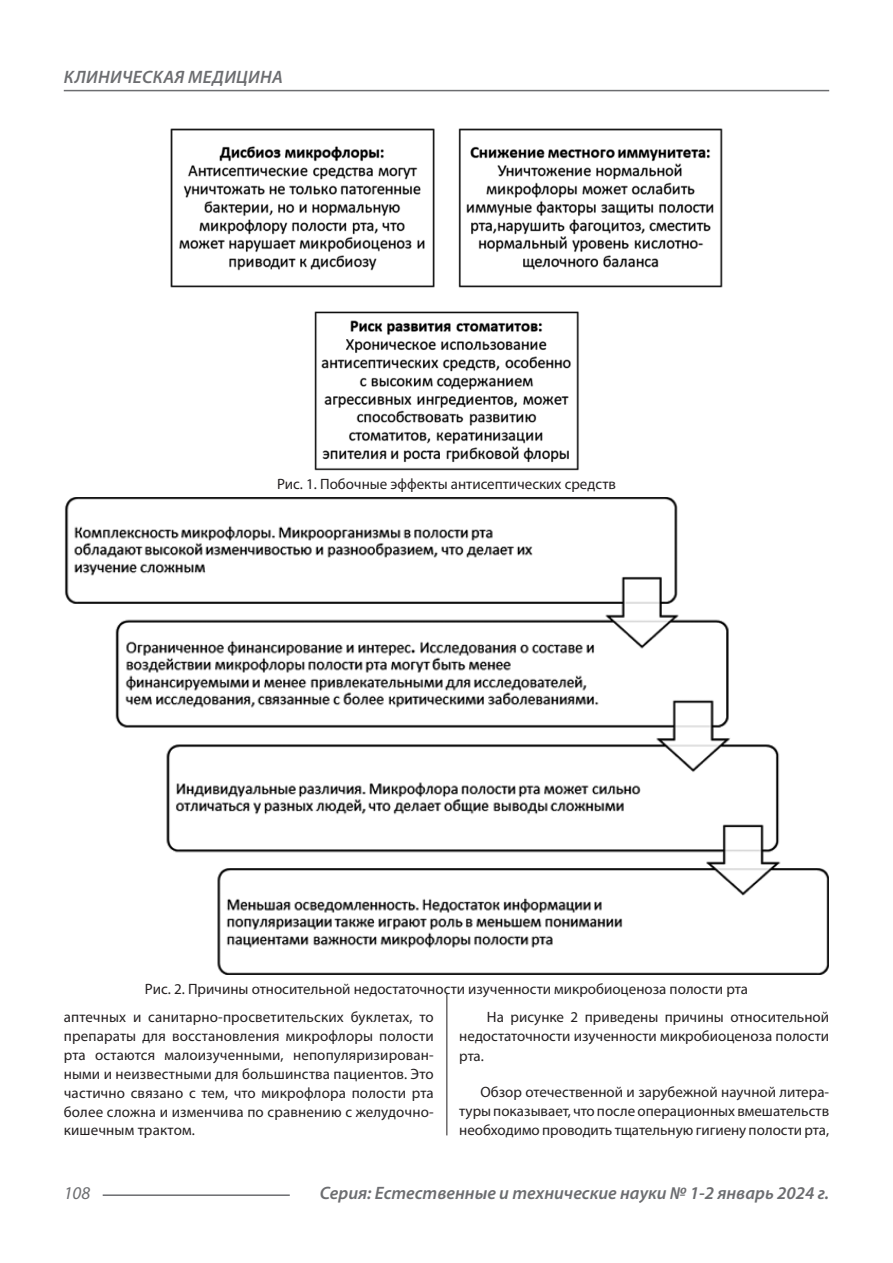
<style>
.page{position:relative;width:893px;height:1263px;background:#fff}
.page>*{position:absolute;margin:0;border:0;box-sizing:border-box;transform-origin:0 0}
.t1{font:italic 600 18px "Myriad Pro";color:#6c6d70}
.t2{font:italic 600 18px "Myriad Pro";letter-spacing:.02em;color:#6c6d70}
.t3{font:italic 18px "Myriad Pro";color:#6c6d70}
.Статья_текст{font:15px/18.9px "Myriad Pro";color:#231f20;text-align:justify}
</style>
<div class="page">
<hr style="left:446px;top:128px;width:1px;height:1007px;background:#231f20">
<hr style="left:103px;top:1194px;width:187px;height:2px;background:#6c6d70">
<hr style="left:64px;top:90px;width:765px;height:1px;background:#6c6d70">
<div style="left:64px;top:128px;width:765px;height:866px;background:#fff"></div>
<img style="left:170px;top:128px;width:553px;height:343px">
<img style="left:64px;top:497px;width:765px;height:478px">
<p class="t2" style="left:64px;top:66px;width:220px">КЛИНИЧЕСКАЯ МЕДИЦИНА</p>
<p class="Статья_текст" style="left:277px;top:475px;width:340px">Рис. 1. Побочные эффекты антисептических средств</p>
<p class="Статья_текст" style="left:145px;top:979px;width:604px">Рис. 2. Причины относительной недостаточности изученности микробиоценоза полости рта</p>
<p class="Статья_текст" style="left:64px;top:1007px;width:371px">аптечных и санитарно-просветительских буклетах, то препараты для восстановления микрофлоры полости рта остаются малоизученными, непопуляризирован&shy;ными и неизвестными для большинства пациентов. Это частично связано с тем, что микрофлора полости рта более сложна и изменчива по сравнению с желудочно&shy;кишечным трактом.</p>
<p class="Статья_текст" style="left:459px;top:1007px;width:371px;text-indent:28px">На рисунке 2 приведены причины относительной недостаточности изученности микробиоценоза полости рта.</p>
<p class="Статья_текст" style="left:459px;top:1082px;width:371px;text-indent:21px">Обзор отечественной и зарубежной научной литера&shy;туры показывает, что после операционных вмешательств необходимо проводить тщательную гигиену полости рта,</p>
<p class="t3" style="left:64px;top:1182px;width:28px">108</p>
<p class="t1" style="left:320px;top:1182px;width:511px">Серия: Естественные и технические науки № 1-2 январь 2024 г.</p>
</div>
